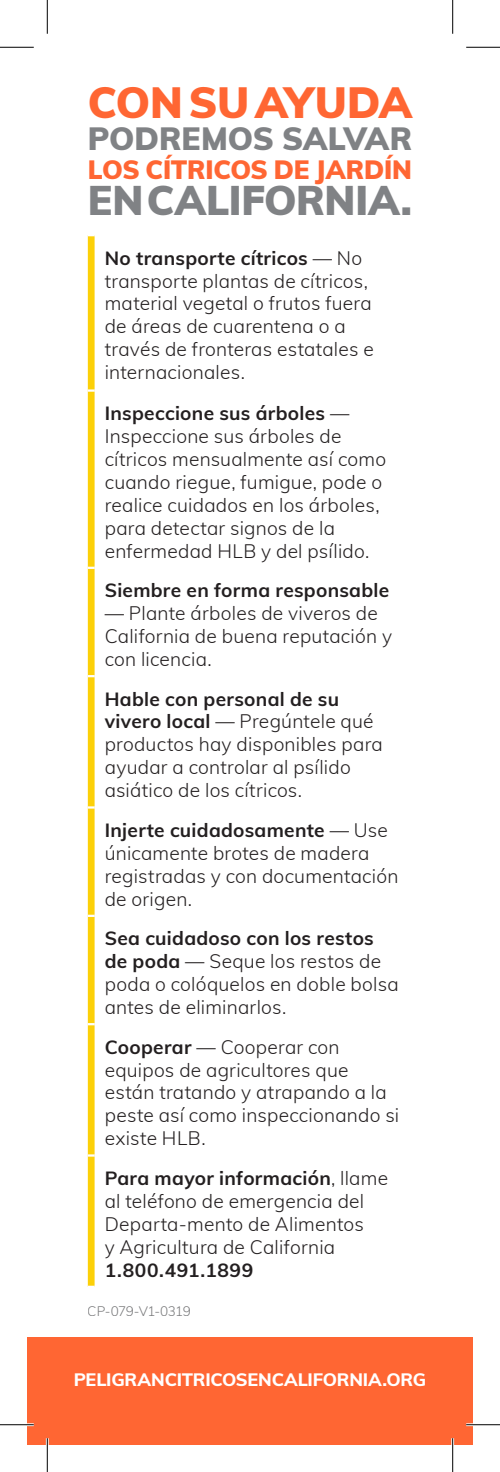
<style>
.page{position:relative;width:500px;height:1472px;background:#fff}
.page>*{position:absolute;margin:0;border:0;box-sizing:border-box;transform-origin:0 0}
.body{font:900 42.75px "Muli";letter-spacing:-.01em;color:#f63}
.body-2{font:900 40.5px "Muli";letter-spacing:-.005em;color:#808285}
.body-3{font:900 31.5px "Muli";letter-spacing:-.005em;color:#808285}
.body-4{font:900 25.88px "Muli";letter-spacing:-.01em;color:#f63}
.body-5{font:300 19.12px/22.9px "Muli";letter-spacing:.01em;color:#231f20}
.body-6{font:700 19.12px "Muli";letter-spacing:.015em;color:#231f20}
.closer{font:800 18px "Muli";letter-spacing:-.015em;color:#fff}
.t1{font:300 13.5px "Muli";letter-spacing:-.04em;color:#57585a}
.s1{font-weight:700}
</style>
<div class="page">
<div style="left:88px;top:236px;width:6px;height:1050px;background:#fcd008"></div>
<div style="left:27px;top:1337px;width:445px;height:107px;background:#f63"></div>
<hr style="left:0;top:1423px;width:34px;height:3px;background:#fff">
<hr style="left:466px;top:1423px;width:34px;height:3px;background:#fff">
<hr style="left:46px;top:1438px;width:3px;height:34px;background:#fff">
<hr style="left:451px;top:1438px;width:3px;height:34px;background:#fff">
<hr style="left:0;top:47px;width:34px;height:1px;background:#000">
<hr style="left:466px;top:47px;width:34px;height:1px;background:#000">
<hr style="left:0;top:1424px;width:34px;height:1px;background:#000">
<hr style="left:466px;top:1424px;width:34px;height:1px;background:#000">
<hr style="left:47px;top:0;width:1px;height:34px;background:#000">
<hr style="left:47px;top:1438px;width:1px;height:34px;background:#000">
<hr style="left:452px;top:0;width:1px;height:34px;background:#000">
<hr style="left:452px;top:1438px;width:1px;height:34px;background:#000">
<p class="body" style="left:88px;top:71px;width:325px">CON SU AYUDA</p>
<p class="body-3" style="left:88px;top:115px;width:326px">PODREMOS SALVAR</p>
<p class="body-4" style="left:88px;top:151px;width:325px">LOS CÍTRICOS DE JARDÍN</p>
<p class="body-2" style="left:88px;top:170px;width:325px">EN CALIFORNIA.</p>
<p class="body-5" style="left:105px;top:245px;width:270px"><span class="s1">No transporte cítricos</span> — No transporte plantas de cítricos, material vegetal o frutos fuera de áreas de cuarentena o a través de fronteras estatales e internacionales.</p>
<p class="body-5" style="left:105px;top:401px;width:283px"><span class="s1">Inspeccione sus árboles</span> —<br>Inspeccione sus árboles de cítricos mensualmente así como cuando riegue, fumigue, pode o realice cuidados en los árboles, para detectar signos de la enfermedad HLB y del psílido.</p>
<p class="body-6" style="left:105px;top:576px;width:286px">Siembre en forma responsable</p>
<p class="body-5" style="left:105px;top:601px;width:289px">— Plante árboles de viveros de<br>California de buena reputación y con licencia.</p>
<p class="body-5" style="left:105px;top:686px;width:279px"><span class="s1">Hable con personal de su vivero local</span> — Pregúntele qué productos hay disponibles para ayudar a controlar al psílido asiático de los cítricos.</p>
<p class="body-5" style="left:105px;top:817px;width:295px"><span class="s1">Injerte cuidadosamente</span> — Use únicamente brotes de madera registradas y con documentación de origen.</p>
<p class="body-5" style="left:105px;top:926px;width:295px"><span class="s1">Sea cuidadoso con los restos de poda</span> — Seque los restos de poda o colóquelos en doble bolsa antes de eliminarlos.</p>
<p class="body-5" style="left:105px;top:1034px;width:296px"><span class="s1">Cooperar</span> — Cooperar con equipos de agricultores que están tratando y atrapando a la peste así como inspeccionando si existe HLB.</p>
<p class="body-5" style="left:105px;top:1165px;width:285px"><span class="s1">Para mayor información</span>, llame al teléfono de emergencia del<br>Departa-mento de Alimentos<br>y Agricultura de California<br><span class="s1">1.800.491.1899</span></p>
<p class="t1" style="left:88px;top:1301px;width:104px">CP-079-V1-0319</p>
<p class="closer" style="left:74px;top:1366px;width:354px">PELIGRANCITRICOSENCALIFORNIA.ORG</p>
</div>
